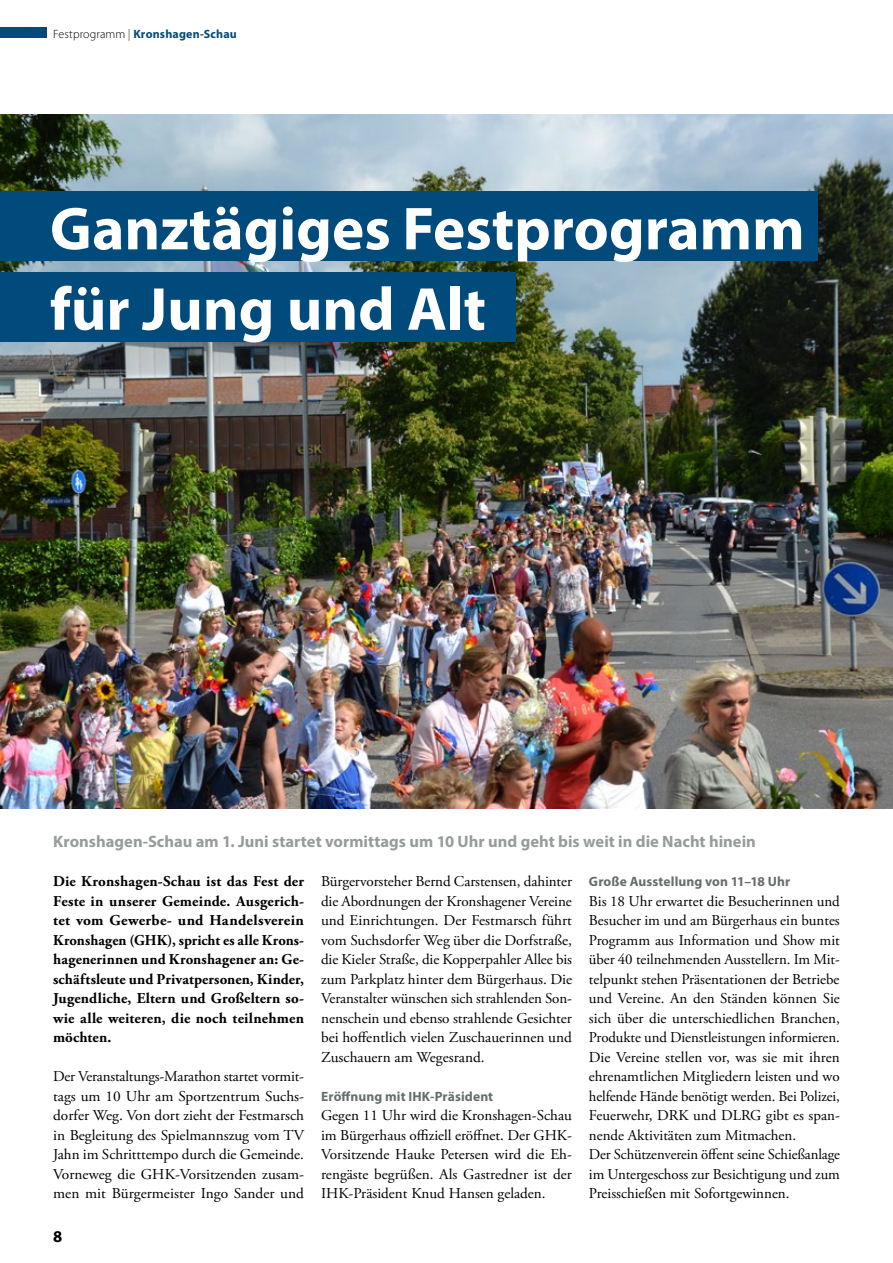
<style>
.page{position:relative;width:893px;height:1263px;background:#fff}
.page>*{position:absolute;margin:0;border:0;box-sizing:border-box;transform-origin:0 0}
.t1{font:700 61.2px/80.4px "Myriad Pro";color:#fff}
.t2{font:700 16.5px "Myriad Pro";color:#969c9d}
.t3{font:700 16.5px "Myriad Pro";color:#000}
.t4{font:15px/19.5px "Adobe Garamond Pro";color:#000;text-align:justify}
.t5{font:700 15px/19.5px "Adobe Garamond Pro";letter-spacing:.01em;color:#000;text-align:justify}
.t6{font:700 13.5px "Myriad Pro";letter-spacing:.01em;color:#676d6e}
.t7{font:700 12px "Myriad Pro";letter-spacing:.015em;color:#004b7c}
.s1{font-weight:300;color:#000}
.s2{font-weight:400;color:#707172}
</style>
<div class="page">
<div style="left:0;top:28px;width:47px;height:10px;background:#004b7c"></div>
<img style="left:0;top:115px;width:893px;height:693px">
<div style="left:0;top:191px;width:817px;height:70px;background:#004b7c"></div>
<div style="left:0;top:272px;width:516px;height:70px;background:#004b7c"></div>
<p class="t7" style="left:53px;top:26px;width:185px"><span class="s1">Festprogramm</span> <span class="s2">|</span> Kronshagen-Schau</p>
<h1 class="t1" style="left:50px;top:187px;width:756px">Ganztägiges Festprogramm für Jung und Alt</h1>
<p class="t2" style="left:53px;top:830px;width:704px">Kronshagen-Schau am 1. Juni startet vormittags um 10 Uhr und geht bis weit in die Nacht hinein</p>
<p class="t5" style="left:53px;top:872px;width:252px">Die Kronshagen-Schau ist das Fest der Feste in unserer Gemeinde. Ausgerich&shy;tet vom Gewerbe- und Handelsverein Kronshagen (GHK), spricht es alle Krons&shy;hagenerinnen und Kronshagener an: Ge&shy;schäftsleute und Privatpersonen, Kinder, Jugendliche, Eltern und Großeltern so&shy;wie alle weiteren, die noch teilnehmen möchten.</p>
<p class="t4" style="left:53px;top:1067px;width:252px">Der Veranstaltungs-Marathon startet vormit&shy;tags um 10 Uhr am Sportzentrum Suchs&shy;dorfer Weg. Von dort zieht der Festmarsch in Begleitung des Spielmannszug vom TV Jahn im Schritttempo durch die Gemeinde.<br>Vorneweg die GHK-Vorsitzenden zusam&shy;men mit Bürgermeister Ingo Sander und</p>
<p class="t3" style="left:53px;top:1226px;width:11px">8</p>
<p class="t4" style="left:321px;top:872px;width:253px">Bürgervorsteher Bernd Carstensen, dahinter die Abordnungen der Kronshagener Vereine und Einrichtungen. Der Festmarsch führt vom Suchsdorfer Weg über die Dorfstraße, die Kieler Straße, die Kopperpahler Allee bis zum Parkplatz hinter dem Bürgerhaus. Die Veranstalter wünschen sich strahlenden Son&shy;nenschein und ebenso strahlende Gesichter bei hoffentlich vielen Zuschauerinnen und Zuschauern am Wegesrand.</p>
<p class="t6" style="left:321px;top:1087px;width:174px">Eröffnung mit IHK-Präsident</p>
<p class="t4" style="left:321px;top:1106px;width:252px">Gegen 11 Uhr wird die Kronshagen-Schau im Bürgerhaus offiziell eröffnet. Der GHK-Vorsitzende Hauke Petersen wird die Eh&shy;rengäste begrüßen. Als Gastredner ist der IHK-Präsident Knud Hansen geladen.</p>
<p class="t6" style="left:589px;top:873px;width:203px">Große Ausstellung von 11–18 Uhr</p>
<p class="t4" style="left:589px;top:892px;width:253px;text-align:left">Bis 18 Uhr erwartet die Besucherinnen und Besucher im und am Bürgerhaus ein buntes Programm aus Information und Show mit über 40 teilnehmenden Ausstellern. Im Mit&shy;telpunkt stehen Präsentationen der Betriebe und Vereine. An den Ständen können Sie sich über die unterschiedlichen Branchen, Produkte und Dienstleistungen informieren.<br>Die Vereine stellen vor, was sie mit ihren ehrenamtlichen Mitgliedern leisten und wo helfende Hände benötigt werden. Bei Polizei, Feuerwehr, DRK und DLRG gibt es span&shy;nende Aktivitäten zum Mitmachen.<br>Der Schützenverein öffent seine Schießanlage im Untergeschoss zur Besichtigung und zum Preisschießen mit Sofortgewinnen.</p>
</div>
